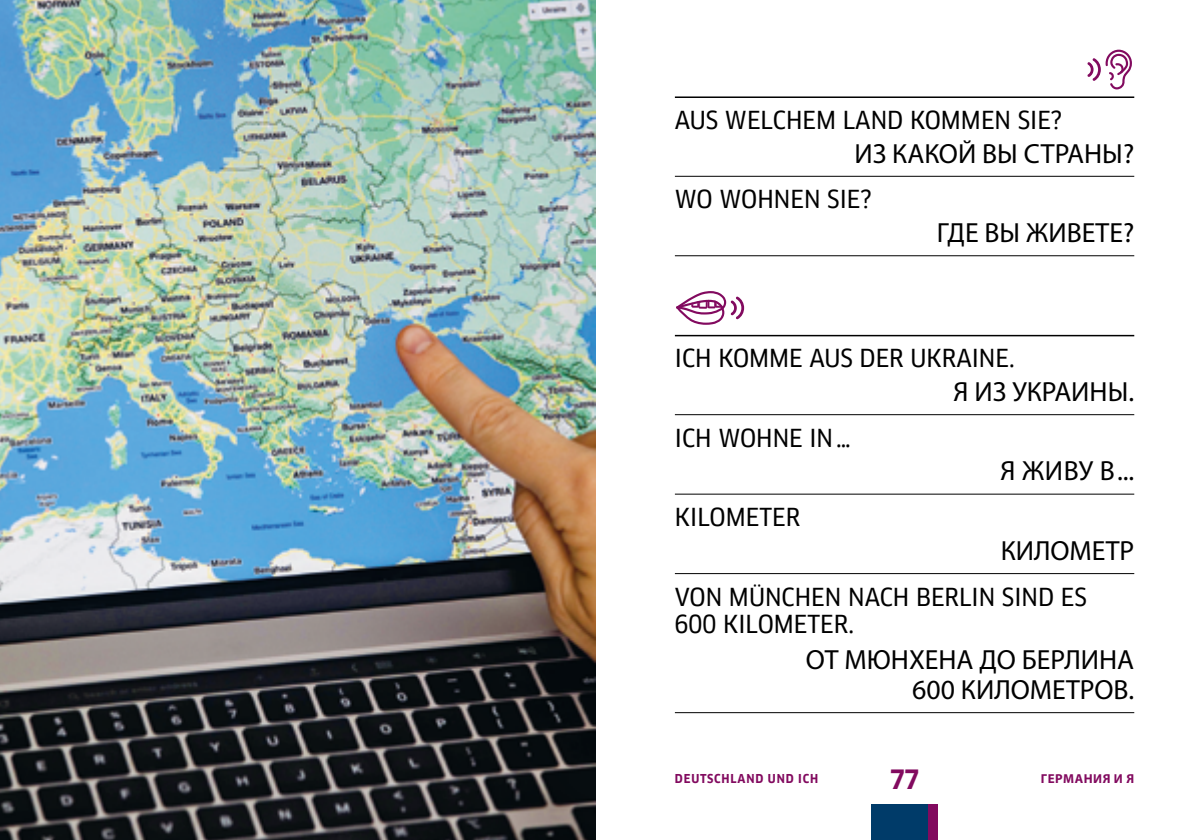
<style>
.page{position:relative;width:1191px;height:840px;background:#fff}
.page>*{position:absolute;margin:0;border:0;box-sizing:border-box;transform-origin:0 0}
.t1{font:27.8px/29.6px "Myriad Pro";color:#000;text-align:right}
.t2{font:700 26px "Goethe FF Clan";color:#820a5f}
.t3{font:24.2px/27.6px "Clan Narrow LF News";color:#000}
.t4{font:700 13px "Myriad Pro";letter-spacing:.04em;color:#820a5f}
.t5{font:700 12px "Goethe FF Clan";letter-spacing:.07em;color:#820a5f}
</style>
<div class="page">
<hr style="left:595px;top:0;width:1px;height:839px;background:#000">
<hr style="left:675px;top:96px;width:459px;height:2px;background:#000">
<hr style="left:675px;top:176px;width:459px;height:1px;background:#000">
<hr style="left:675px;top:255px;width:459px;height:1px;background:#000">
<hr style="left:675px;top:334px;width:459px;height:2px;background:#000">
<hr style="left:675px;top:414px;width:459px;height:1px;background:#000">
<hr style="left:675px;top:493px;width:459px;height:1px;background:#000">
<hr style="left:675px;top:573px;width:459px;height:1px;background:#000">
<hr style="left:675px;top:712px;width:459px;height:1px;background:#000">
<svg style="left:676px;top:291px;width:68px;height:33px"></svg>
<div style="left:871px;top:804px;width:57px;height:35px;background:#003b69"></div>
<div style="left:928px;top:804px;width:10px;height:35px;background:#820a5f"></div>
<svg style="left:1087px;top:50px;width:45px;height:39px"></svg>
<img style="left:0;top:0;width:595px;height:839px">
<p class="t3" style="left:675px;top:106px;width:389px">AUS WELCHEM LAND KOMMEN SIE?</p>
<p class="t1" style="left:854px;top:138px;width:281px">ИЗ КАКОЙ ВЫ СТРАНЫ?</p>
<p class="t3" style="left:675px;top:186px;width:198px">WO WOHNEN SIE?</p>
<p class="t1" style="left:937px;top:217px;width:199px">ГДЕ ВЫ ЖИВЕТЕ?</p>
<p class="t3" style="left:675px;top:344px;width:341px">ICH KOMME AUS DER UKRAINE.</p>
<p class="t1" style="left:953px;top:376px;width:182px">Я ИЗ УКРАИНЫ.</p>
<p class="t3" style="left:675px;top:424px;width:177px">ICH WOHNE IN…</p>
<p class="t1" style="left:1000px;top:455px;width:135px">Я ЖИВУ В ...</p>
<p class="t3" style="left:675px;top:503px;width:127px">KILOMETER</p>
<p class="t1" style="left:1000px;top:535px;width:135px">КИЛОМЕТР</p>
<p class="t3" style="left:675px;top:582px;width:413px">VON MÜNCHEN NACH BERLIN SIND ES<br>600 KILOMETER.</p>
<p class="t1" style="left:806px;top:644px;width:330px">ОТ МЮНХЕНА ДО БЕРЛИНА<br>600 КИЛОМЕТРОВ.</p>
<p class="t5" style="left:675px;top:771px;width:145px">DEUTSCHLAND UND ICH</p>
<p class="t2" style="left:890px;top:763px;width:30px">77</p>
<p class="t4" style="left:1041px;top:770px;width:95px">ГЕРМАНИЯ И Я</p>
</div>
